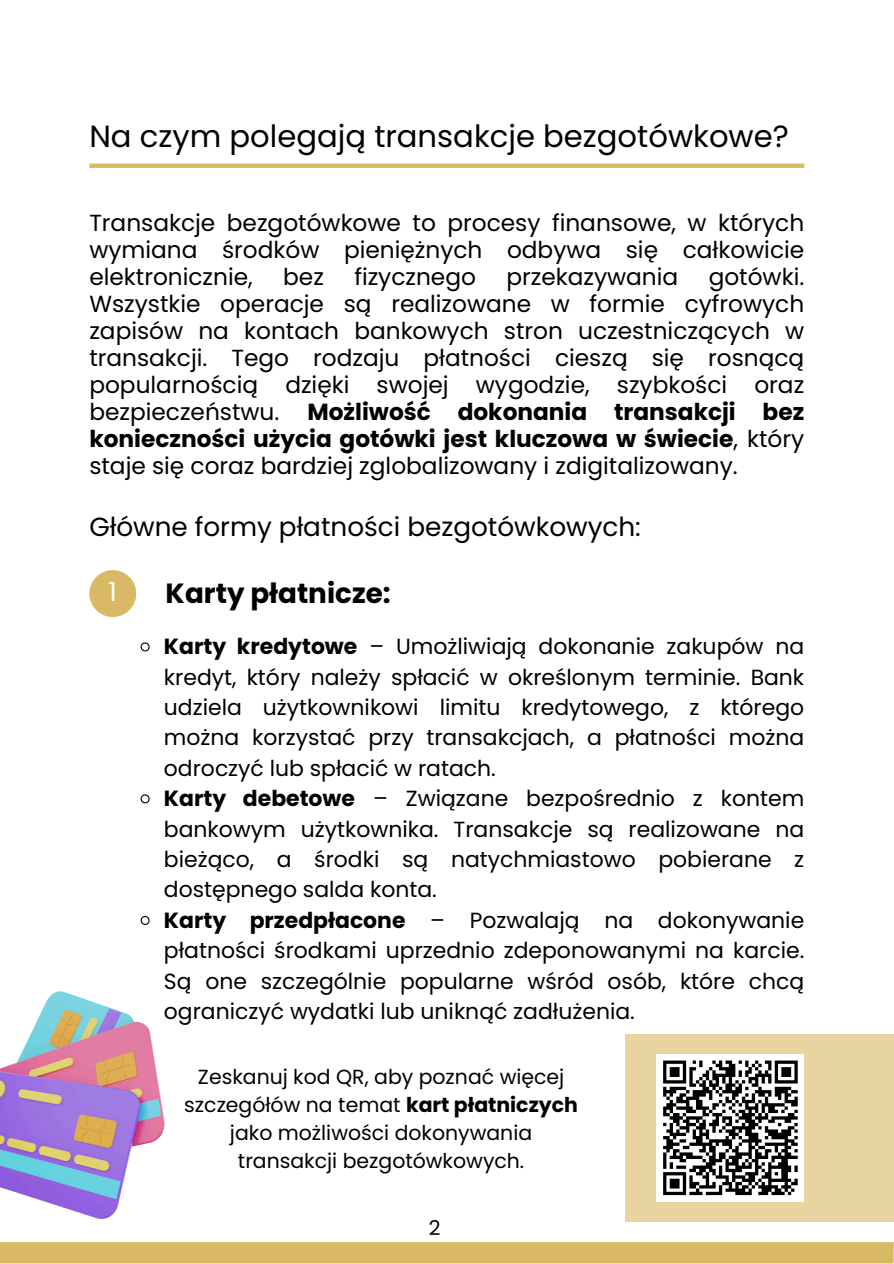
<style>
.page{position:relative;width:894px;height:1264px;background:#fff}
.page>*{position:absolute;margin:0;border:0;box-sizing:border-box;transform-origin:0 0}
.t1{font:30.6px "Poppins";color:#000}
.t2{font:700 27.75px "Poppins";color:#000}
.t3{font:26.25px "Poppins";color:#000}
.t4{font:26.25px "Poppins";color:#fff}
.t5{font:23.25px/27px "Poppins";color:#000;text-align:justify}
.t6{font:21.9px/30.3px "Poppins";color:#000;text-align:justify}
.t7{font:20.4px/28.2px "Poppins";color:#000;text-align:center}
.s1{font-weight:700}
</style>
<div class="page">
<div style="left:89px;top:163px;width:715px;height:5px;background:#dab965"></div>
<div style="left:624px;top:1034px;width:269px;height:187px;background:#e8d4a1"></div>
<svg style="left:140px;top:642px;width:10px;height:10px"></svg>
<svg style="left:140px;top:794px;width:10px;height:10px"></svg>
<svg style="left:140px;top:916px;width:10px;height:9px"></svg>
<div style="left:89px;top:570px;width:47px;height:47px;background:#dab965;border-radius:50%"></div>
<div style="left:0;top:1241px;width:893px;height:22px;background:#dab965"></div>
<div style="left:656px;top:1053px;width:148px;height:148px;background:#fff"></div>
<svg style="left:663px;top:1060px;width:135px;height:136px"></svg>
<img style="left:0;top:991px;width:164px;height:226px">
<h2 class="t1" style="left:89px;top:114px;width:700px">Na czym polegają transakcje bezgotówkowe?</h2>
<p class="t5" style="left:89px;top:209px;width:716px">Transakcje bezgotówkowe to procesy finansowe, w których wymiana środków pieniężnych odbywa się całkowicie elektronicznie,</p>
<p class="t5" style="left:89px;top:263px;width:716px;text-indent:619px">gotówki.<br>Wszystkie operacje są realizowane w formie cyfrowych zapisów na kontach bankowych stron uczestniczących w transakcji. Tego rodzaju płatności cieszą się rosnącą popularnością dzięki swojej wygodzie, szybkości oraz bezpieczeństwu. <span class="s1">Możliwość dokonania transakcji bez konieczności użycia gotówki jest kluczowa w świecie</span>, który staje się coraz bardziej zglobalizowany i zdigitalizowany.</p>
<p class="t3" style="left:89px;top:508px;width:553px">Główne formy płatności bezgotówkowych:</p>
<p class="t5" style="left:283px;top:263px;width:42px">bez</p>
<p class="t5" style="left:354px;top:263px;width:123px">fizycznego</p>
<p class="t5" style="left:506px;top:263px;width:173px">przekazywania</p>
<h1 class="t4" style="left:109px;top:573px;width:10px">1</h1>
<p class="t2" style="left:166px;top:574px;width:226px">Karty płatnicze:</p>
<p class="t6" style="left:164px;top:631px;width:641px"><span class="s1">Karty kredytowe</span> – Umożliwiają dokonanie zakupów na kredyt, który należy spłacić w określonym terminie. Bank udziela użytkownikowi limitu kredytowego, z którego można korzystać przy transakcjach, a płatności można odroczyć lub spłacić w ratach.</p>
<h4 class="t6" style="left:164px;top:783px;width:641px"><span class="s1">Karty debetowe</span> – Związane bezpośrednio z kontem bankowym użytkownika. Transakcje są realizowane na bieżąco, a środki są natychmiastowo pobierane z dostępnego salda konta.</h4>
<h3 class="t6" style="left:164px;top:905px;width:641px"><span class="s1">Karty przedpłacone</span> – Pozwalają na dokonywanie płatności środkami uprzednio zdeponowanymi na karcie.<br>Są one szczególnie popularne wśród osób, które chcą ograniczyć wydatki lub uniknąć zadłużenia.</h3>
<p class="t7" style="left:184px;top:1062px;width:395px">Zeskanuj kod QR, aby poznać więcej szczegółów na temat <span class="s1">kart płatniczych </span>jako możliwości dokonywania transakcji bezgotówkowych.</p>
<p class="t7" style="left:429px;top:1213px;width:13px">2</p>
</div>
